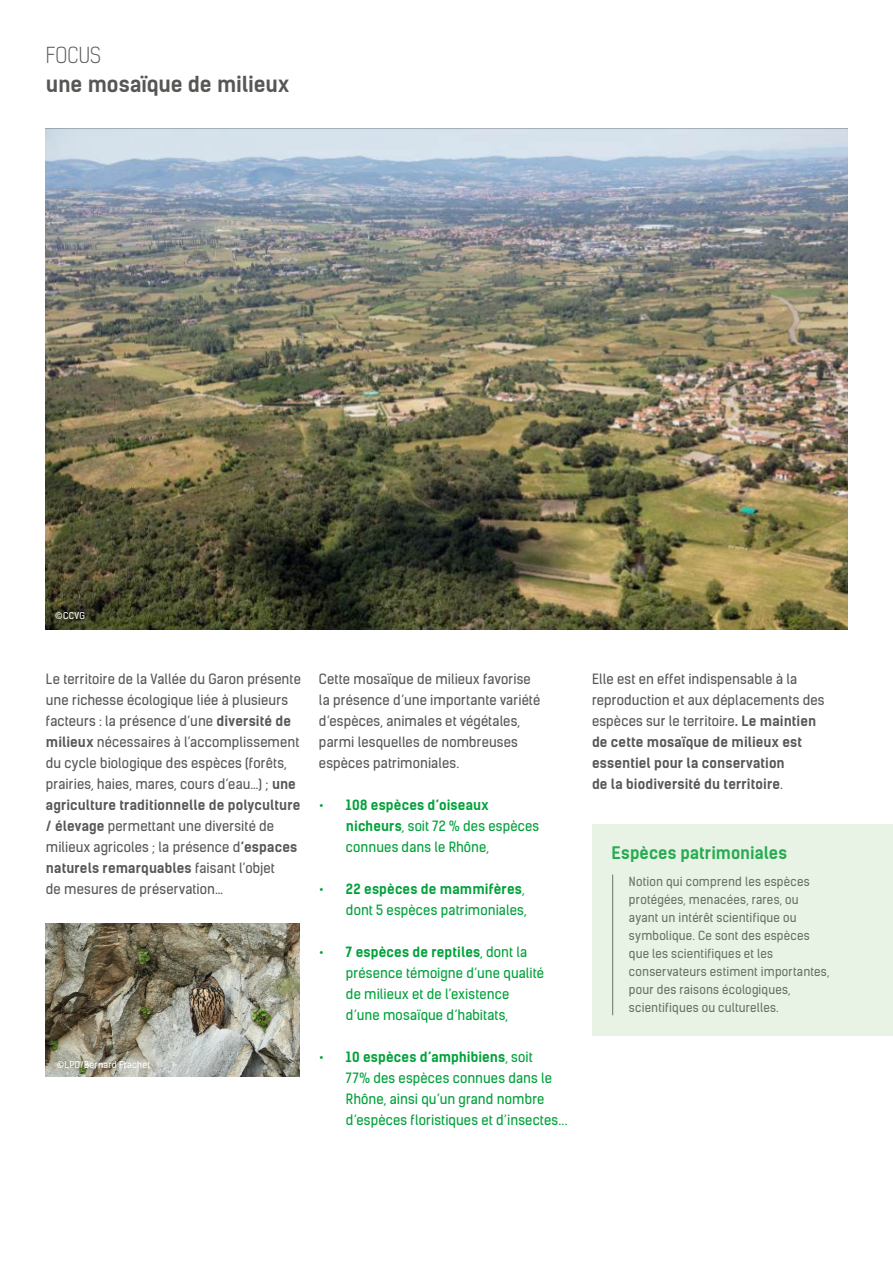
<style>
.page{position:relative;width:893px;height:1263px;background:#fff}
.page>*{position:absolute;margin:0;border:0;box-sizing:border-box;transform-origin:0 0}
.t1{font:700 21px "Kelson Sans";letter-spacing:-.01em;color:#575756}
.t2{font:300 21px "Kelson Sans";color:#575756}
.t3{font:700 16.5px "Kelson Sans";letter-spacing:.005em;color:#00a13a}
.t4{font:13.5px/21px "Kelson Sans";letter-spacing:.01em;color:#575756}
.t5{font:13.5px/21px "Kelson Sans";letter-spacing:.01em;color:#00a13a}
.t6{font:700 13.5px/21px "Kelson Sans";letter-spacing:.01em;color:#575756}
.t7{font:12px/18px "Kelson Sans";letter-spacing:.015em;color:#575756}
.t8{font:9px "Kelson Sans";letter-spacing:.025em;color:#fff}
.s1{font-weight:700}
.s2{font-weight:400}
</style>
<div class="page">
<div style="left:592px;top:824px;width:301px;height:211px;background:#e8f3e6"></div>
<img style="left:46px;top:923px;width:254px;height:153px">
<img style="left:46px;top:129px;width:801px;height:500px">
<p class="t2" style="left:46px;top:42px;width:57px">FOCUS</p>
<p class="t1" style="left:46px;top:71px;width:245px">une mosaïque de milieux</p>
<p class="t8" style="left:55px;top:611px;width:31px">©CCVG</p>
<p class="t4" style="left:46px;top:669px;width:256px">Le territoire de la Vallée du Garon présente une richesse écologique liée à plusieurs facteurs : la présence d’une <span class="s1">diversité de milieux</span> nécessaires à l’accomplissement du cycle biologique des espèces (forêts, prairies, haies, mares, cours d’eau…) ; <span class="s1">une agriculture traditionnelle de polyculture / élevage</span> permettant une diversité de milieux agricoles ; la présence d<span class="s1">’espaces naturels remarquables</span> faisant l’objet<br>de mesures de préservation…</p>
<p class="t4" style="left:319px;top:669px;width:223px">Cette mosaïque de milieux favorise la présence d’une importante variété d’espèces, animales et végétales, parmi lesquelles de nombreuses espèces patrimoniales.</p>
<p class="t5" style="left:346px;top:795px;width:195px;text-indent:-27px"><span class="s1">• 108 espèces d’oiseaux nicheurs</span>, soit 72 % des espèces connues dans le Rhône,</p>
<p class="t5" style="left:319px;top:879px;width:209px;text-align:right"><span class="s1">• 22 espèces de mammifères</span>, dont 5 espèces patrimoniales,</p>
<p class="t5" style="left:346px;top:942px;width:200px;text-indent:-27px"><span class="s1">• 7 espèces de reptiles</span>, dont la présence témoigne d’une qualité de milieux et de l’existence d’une mosaïque d’habitats,</p>
<p class="t5" style="left:346px;top:1047px;width:223px;text-indent:-27px"><span class="s1">• 10 espèces d’amphibiens</span>, soit<br>77% des espèces connues dans le Rhône, ainsi qu’un grand nombre d’espèces floristiques et d’insectes...</p>
<p class="t8" style="left:57px;top:1059px;width:95px">©LPO/Bernard Frachet</p>
<p class="t6" style="left:592px;top:669px;width:234px"><span class="s2">Elle est en effet indispensable à la reproduction et aux déplacements des espèces sur le territoire</span>. Le maintien de cette mosaïque de milieux est essentiel pour la conservation<br>de la biodiversité du territoire<span class="s2">.</span></p>
<p class="t3" style="left:612px;top:843px;width:177px">Espèces patrimoniales</p>
<p class="t7" style="left:629px;top:872px;width:202px">Notion qui comprend les espèces protégées, menacées, rares, ou ayant un intérêt scientifique ou symbolique. Ce sont des espèces que les scientifiques et les conservateurs estiment importantes, pour des raisons écologiques, scientifiques ou culturelles.</p>
</div>
